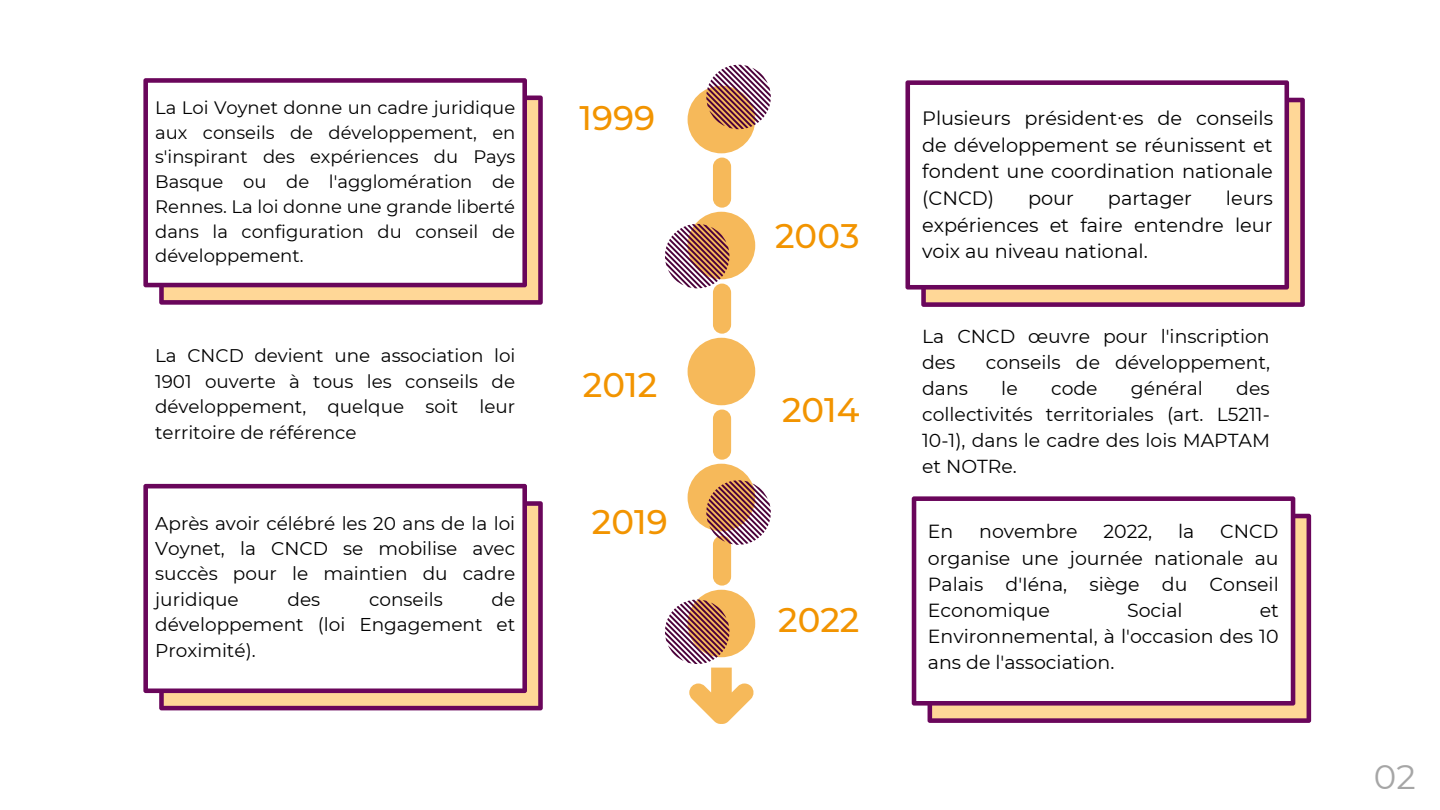
<style>
.page{position:relative;width:1440px;height:810px;background:#fff}
.page>*{position:absolute;margin:0;border:0;box-sizing:border-box;transform-origin:0 0}
.t1{font:500 34px "Montserrat";color:#f29400}
.t2{font:34px "Montserrat";color:#a6a6a6}
.t3{font:19.3px/26.6px "Montserrat";color:#000;text-align:justify}
.t4{font:18.9px/26px "Montserrat";color:#000;text-align:justify}
.t5{font:18.8px/25.8px "Montserrat";color:#000}
.t6{font:18.5px/25.4px "Montserrat";color:#000;text-align:justify}
.t7{font:18.3px/25.3px "Montserrat";color:#000;text-align:justify}
.t8{font:18px/24.8px "Montserrat";color:#000;text-align:justify}
</style>
<div class="page">
<svg style="left:159px;top:96px;width:384px;height:209px;background:#d49c87"></svg>
<svg style="left:143px;top:78px;width:384px;height:209px"></svg>
<svg style="left:921px;top:98px;width:384px;height:209px;background:#d49c86"></svg>
<svg style="left:905px;top:80px;width:384px;height:210px"></svg>
<svg style="left:159px;top:501px;width:384px;height:209px;background:#d79f87"></svg>
<svg style="left:143px;top:484px;width:384px;height:209px"></svg>
<svg style="left:928px;top:514px;width:383px;height:209px;background:#d39985"></svg>
<svg style="left:912px;top:496px;width:383px;height:210px"></svg>
<svg style="left:665px;top:65px;width:106px;height:659px"></svg>
<p class="t8" style="left:155px;top:95px;width:362px">La Loi Voynet donne un cadre juridique aux conseils de développement, en s'inspirant des expériences du Pays Basque ou de l'agglomération de Rennes. La loi donne une grande liberté dans la configuration du conseil de développement.</p>
<p class="t3" style="left:922px;top:105px;width:352px">Plusieurs président∙es de conseils de développement se réunissent et fondent une coordination nationale (CNCD)</p>
<h1 class="t1" style="left:580px;top:97px;width:77px">1999</h1>
<p class="t3" style="left:922px;top:185px;width:352px;text-indent:304px">leurs expériences et faire entendre leur voix au niveau national.</p>
<p class="t3" style="left:1028px;top:185px;width:47px">pour</p>
<p class="t3" style="left:1108px;top:185px;width:86px">partager</p>
<h1 class="t1" style="left:775px;top:215px;width:86px">2003</h1>
<p class="t7" style="left:155px;top:343px;width:362px">La CNCD devient une association loi 1901 ouverte à tous les conseils de développement, quelque soit leur territoire de référence</p>
<p class="t6" style="left:155px;top:510px;width:362px">Après avoir célébré les 20 ans de la loi Voynet, la CNCD se mobilise avec succès pour le maintien du cadre juridique</p>
<p class="t6" style="left:155px;top:587px;width:362px;text-indent:336px">de développement (loi Engagement et Proximité).</p>
<p class="t6" style="left:288px;top:587px;width:34px">des</p>
<p class="t6" style="left:369px;top:587px;width:75px">conseils</p>
<h1 class="t1" style="left:583px;top:364px;width:76px">2012</h1>
<h1 class="t1" style="left:592px;top:501px;width:77px">2019</h1>
<h1 class="t1" style="left:782px;top:389px;width:79px">2014</h1>
<h1 class="t1" style="left:778px;top:599px;width:83px">2022</h1>
<p class="t5" style="left:922px;top:324px;width:349px">La CNCD œuvre pour l'inscription des</p>
<p class="t5" style="left:986px;top:350px;width:286px">conseils de développement,</p>
<p class="t5" style="left:922px;top:375px;width:349px;text-align:justify;text-indent:314px">des collectivités territoriales (art. L5211- 10-1), dans le cadre des lois MAPTAM et NOTRe.</p>
<p class="t5" style="left:922px;top:375px;width:47px">dans</p>
<p class="t5" style="left:1001px;top:375px;width:18px">le</p>
<p class="t5" style="left:1051px;top:375px;width:48px">code</p>
<p class="t5" style="left:1131px;top:375px;width:73px">général</p>
<p class="t4" style="left:928px;top:519px;width:27px">En</p>
<p class="t4" style="left:979px;top:519px;width:100px">novembre</p>
<p class="t4" style="left:1103px;top:519px;width:50px">2022,</p>
<p class="t4" style="left:1178px;top:519px;width:18px">la</p>
<p class="t4" style="left:928px;top:519px;width:352px;text-indent:292px">CNCD organise une journée nationale au Palais d'Iéna, siège du Conseil Economique</p>
<p class="t4" style="left:1127px;top:597px;width:57px">Social</p>
<p class="t4" style="left:928px;top:597px;width:352px;text-indent:332px">et Environnemental, à l'occasion des 10 ans de l'association.</p>
<h1 class="t2" style="left:1374px;top:756px;width:43px">02</h1>
</div>
